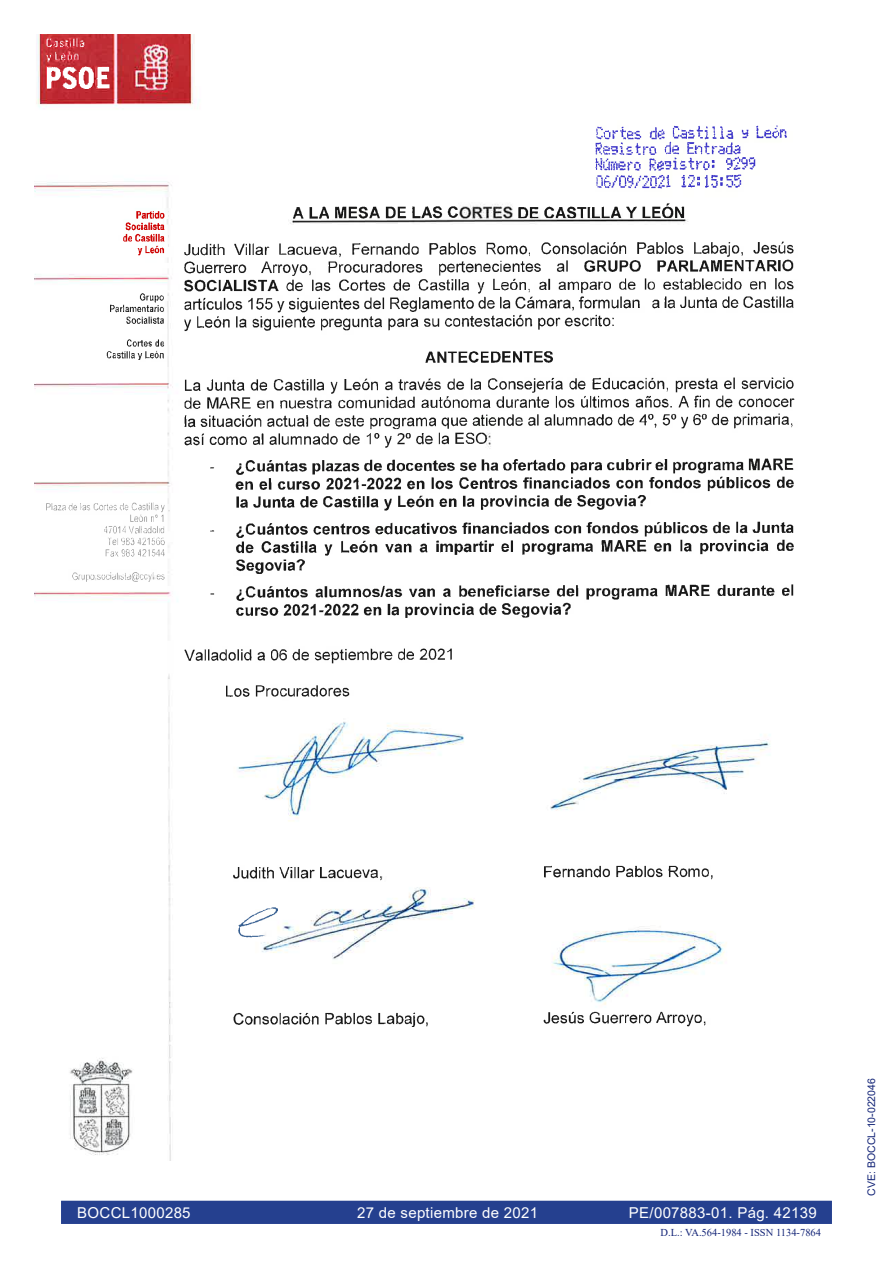
<style>
.page{position:relative;width:893px;height:1263px;background:#fff}
.page>*{position:absolute;margin:0;border:0;box-sizing:border-box;transform-origin:0 0}
.E_CVE{font:15px "Arial";letter-spacing:.02em;color:#fff}
.t1{font:10.5px "Times New Roman";color:#132477}
.t2{font:10.5px "Arial";color:#132477}
</style>
<div class="page">
<div style="left:60px;top:1200px;width:773px;height:25px;background:#25408f"></div>
<div style="left:60px;top:1199px;width:773px;height:26px;border:2px solid #fff"></div>
<img style="left:34px;top:34px;width:763px;height:1166px">
<img style="left:45px;top:38px;width:66px;height:51px">
<img style="left:122px;top:205px;width:49px;height:2px">
<img style="left:45px;top:502px;width:60px;height:80px">
<img style="left:105px;top:207px;width:690px;height:820px">
<img style="left:518px;top:126px;width:269px;height:92px">
<img style="left:237px;top:907px;width:41px;height:31px">
<div style="left:195px;top:17px;width:656px;height:68px;background:#fff"></div>
<div style="left:174px;top:1030px;width:657px;height:166px;background:#fff"></div>
<p class="E_CVE" style="left:77px;top:1202px;width:115px">BOCCL1000285</p>
<p class="E_CVE" style="left:357px;top:1202px;width:183px">27 de septiembre de 2021</p>
<p class="E_CVE" style="left:629px;top:1202px;width:189px">PE/007883-01. Pág. 42139</p>
<p class="t1" style="left:661px;top:1225px;width:162px">D.L.: VA.564-1984 - ISSN 1134-7864</p>
<p class="t2" style="left:864px;top:1195px;width:119px;rotate:-90deg">CVE: BOCCL-10-022046</p>
</div>
